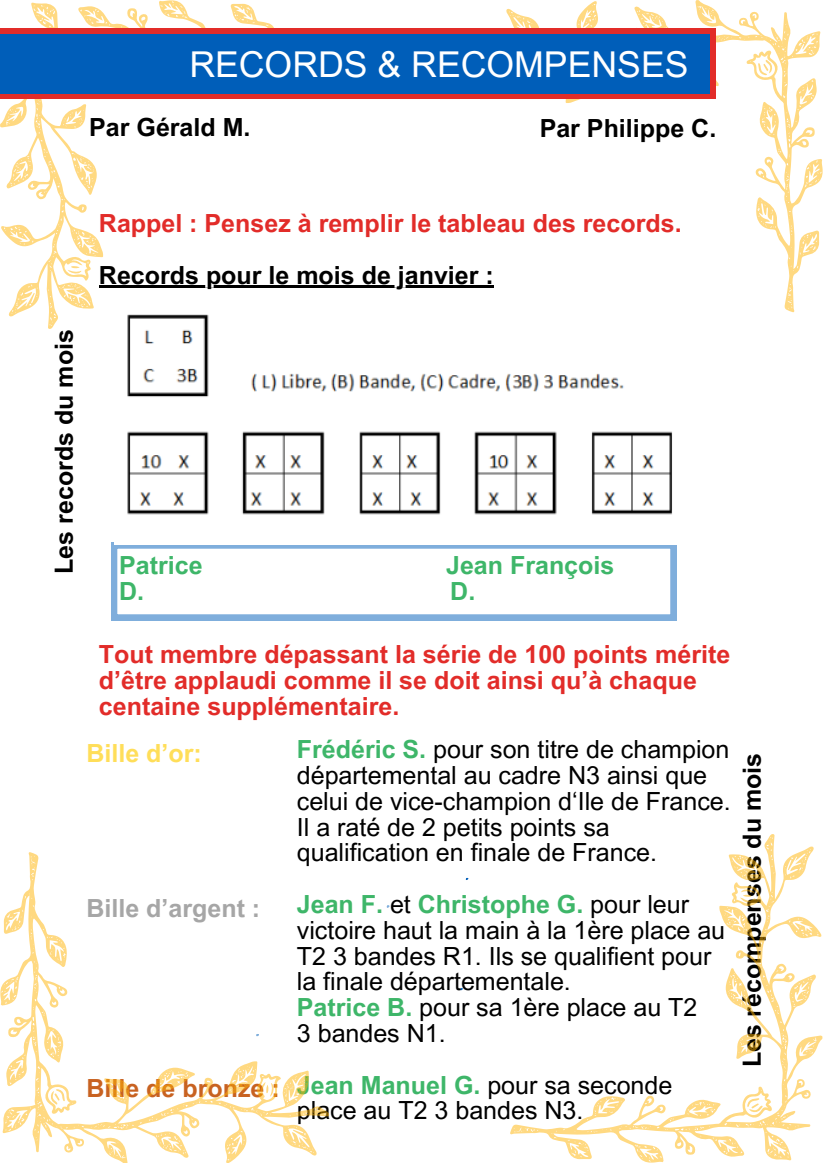
<style>
.page{position:relative;width:823px;height:1163px;background:#fff}
.page>*{position:absolute;margin:0;border:0;box-sizing:border-box;transform-origin:0 0}
.t1{font:35.62px "Arial MT Pro";color:#fff}
.t2{font:25px/25.8px "Arial MT Pro";color:#000}
.t3{font:700 25px/25.8px "Arial MT Pro";color:#e22c29}
.t4{font:700 25px "Arial MT Pro";color:#000}
.t5{font:700 25px "Arial MT Pro";color:#3eb669}
.t6{font:700 25px "Arial MT Pro";color:#a6a6a6}
.t7{font:700 25px "Arial MT Pro";color:#c86221}
.t8{font:700 25px "Arial MT Pro";color:#ffde59}
.s1{font-weight:700;color:#3eb669}
</style>
<div class="page">
<svg style="left:493px;top:0;width:329px;height:312px"></svg>
<svg style="left:0;top:0;width:312px;height:329px"></svg>
<div style="left:0;top:28px;width:715px;height:71px;background:#e22c29"></div>
<div style="left:0;top:34px;width:709px;height:59px;background:#005eb9"></div>
<svg style="left:0;top:852px;width:329px;height:310px"></svg>
<svg style="left:510px;top:834px;width:312px;height:328px"></svg>
<svg style="left:111px;top:542px;width:565px;height:78px"></svg>
<hr style="left:99px;top:285px;width:394px;height:2px;background:#000">
<img style="left:115px;top:295px;width:609px;height:249px">
<h2 class="t1" style="left:189px;top:51px;width:500px">RECORDS &amp; RECOMPENSES</h2>
<h2 class="t4" style="left:89px;top:118px;width:163px">Par Gérald M.</h2>
<p class="t4" style="left:539px;top:118px;width:178px">Par Philippe C.</p>
<p class="t4" style="left:55px;top:574px;width:246px;rotate:-90deg">Les records du mois</p>
<p class="t3" style="left:99px;top:213px;width:584px">Rappel : Pensez à remplir le tableau des records.</p>
<p class="t4" style="left:99px;top:265px;width:396px">Records pour le mois de janvier :</p>
<h2 class="t5" style="left:119px;top:556px;width:85px">Patrice</h2>
<h2 class="t5" style="left:446px;top:556px;width:170px">Jean François</h2>
<h2 class="t5" style="left:119px;top:581px;width:26px">D.</h2>
<h2 class="t5" style="left:450px;top:581px;width:26px">D.</h2>
<h2 class="t3" style="left:99px;top:644px;width:632px">Tout membre dépassant la série de 100 points mérite d’être applaudi comme il se doit ainsi qu’à chaque centaine supplémentaire.</h2>
<h2 class="t8" style="left:86px;top:744px;width:117px">Bille d’or:</h2>
<h2 class="t6" style="left:86px;top:898px;width:175px">Bille d’argent :</h2>
<p class="t7" style="left:86px;top:1079px;width:195px">Bille de bronze :</p>
<h2 class="t2" style="left:297px;top:739px;width:435px"><span class="s1">Frédéric S.</span> pour son titre de champion départemental au cadre N3 ainsi que celui de vice-champion d‘Ile de France.<br>Il a raté de 2 petits points sa qualification en finale de France.</h2>
<p class="t2" style="left:297px;top:894px;width:429px"><span class="s1">Jean F.</span> et <span class="s1">Christophe G.</span> pour leur victoire haut la main à la 1ère place au T2 3 bandes R1. Ils se qualifient pour la finale départementale.</p>
<h2 class="t2" style="left:297px;top:997px;width:402px"><span class="s1">Patrice B.</span> pour sa 1ère place au T2<br>3 bandes N1.</h2>
<h1 class="t2" style="left:297px;top:1075px;width:377px"><span class="s1">Jean Manuel G.</span> pour sa seconde place au T2 3 bandes N3.</h1>
<p class="t4" style="left:742px;top:1066px;width:315px;rotate:-90deg">Les récompenses du mois</p>
</div>
